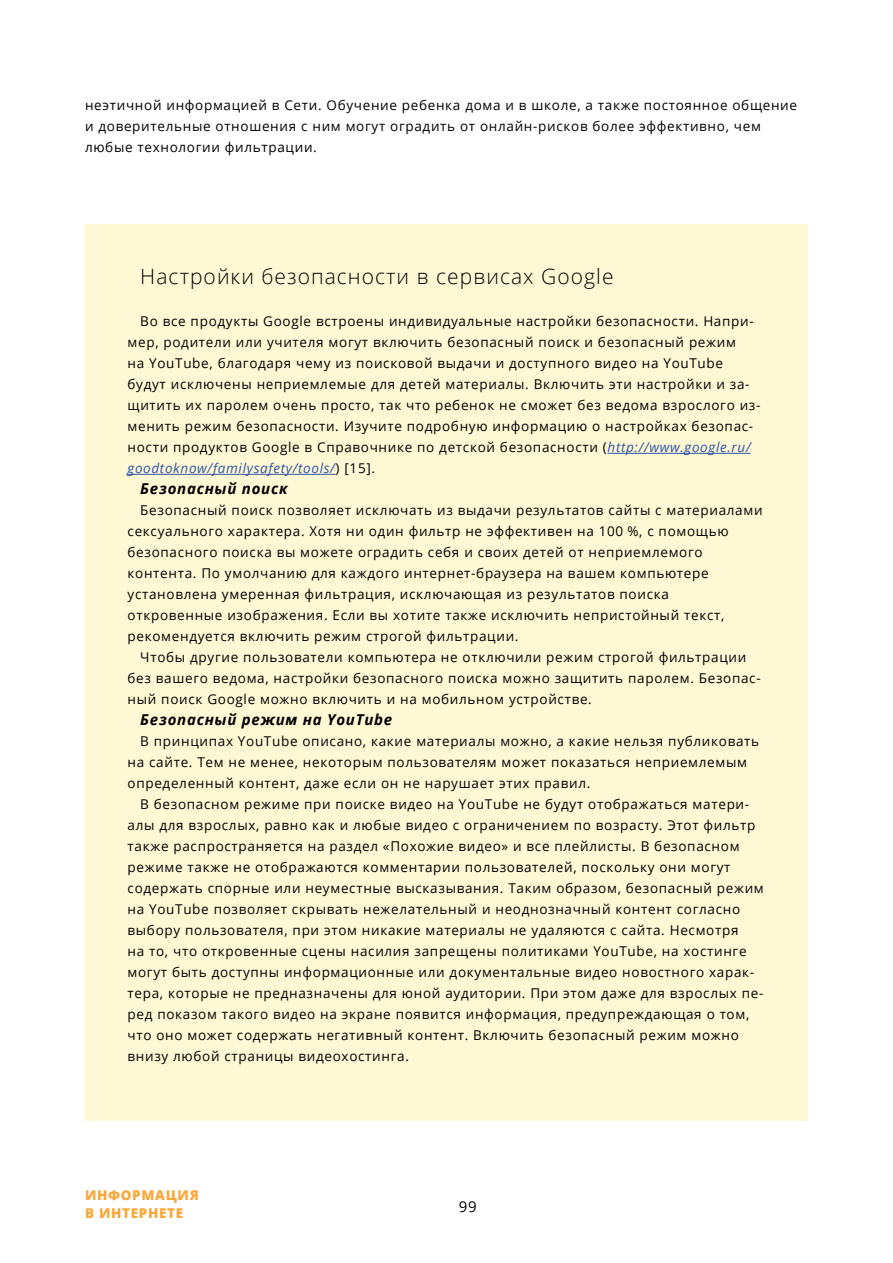
<style>
.page{position:relative;width:893px;height:1263px;background:#fff}
.page>*{position:absolute;margin:0;border:0;box-sizing:border-box;transform-origin:0 0}
.t1{font:300 21px "Open Sans";letter-spacing:.05em;color:#000}
.t2{font:italic 700 15px "Open Sans";letter-spacing:.05em;color:#000}
.t3{font:15px "Open Sans";color:#000}
.t4{font:13.5px/21px "Open Sans";letter-spacing:.05em;color:#000}
.t5{font:800 13.5px/18px "Open Sans";letter-spacing:.05em;color:#faa83b}
.s1{font-style:italic;color:#2f54a5}
</style>
<div class="page">
<div style="left:85px;top:224px;width:723px;height:896px;background:#fff8d4"></div>
<hr style="left:607px;top:453px;width:144px;height:1px;background:#2f54a5">
<hr style="left:128px;top:474px;width:208px;height:1px;background:#2f54a5">
<p class="t4" style="left:85px;top:95px;width:714px">неэтичной информацией в Сети. Обучение ребенка дома и в школе, а также постоянное общение и доверительные отношения с ним могут оградить от онлайн-рисков более эффективно, чем любые технологии фильтрации.</p>
<h1 class="t1" style="left:140px;top:262px;width:475px">Настройки безопасности в сервисах Google</h1>
<p class="t4" style="left:128px;top:311px;width:634px;text-indent:13px">Во все продукты Google встроены индивидуальные настройки безопасности. Напри&shy;мер, родители или учителя могут включить безопасный поиск и безопасный режим<br>на YouTube, благодаря чему из поисковой выдачи и доступного видео на YouTube будут исключены неприемлемые для детей материалы. Включить эти настройки и за&shy;щитить их паролем очень просто, так что ребенок не сможет без ведома взрослого из&shy;менить режим безопасности. Изучите подробную информацию о настройках безопас&shy;ности продуктов Google в Справочнике по детской безопасности (<span class="s1">http://www.google.ru/ goodtoknow/familysafety/tools/</span>) [15].</p>
<p class="t2" style="left:140px;top:478px;width:149px">Безопасный поиск</p>
<p class="t4" style="left:128px;top:500px;width:637px;text-indent:13px">Безопасный поиск позволяет исключать из выдачи результатов сайты с материалами сексуального характера. Хотя ни один фильтр не эффективен на 100 %, с помощью безопасного поиска вы можете оградить себя и своих детей от неприемлемого контента. По умолчанию для каждого интернет-браузера на вашем компьютере установлена умеренная фильтрация, исключающая из результатов поиска откровенные изображения. Если вы хотите также исключить непристойный текст, рекомендуется включить режим строгой фильтрации.</p>
<p class="t4" style="left:128px;top:647px;width:635px;text-indent:13px">Чтобы другие пользователи компьютера не отключили режим строгой фильтрации без вашего ведома, настройки безопасного поиска можно защитить паролем. Безопас&shy;ный поиск Google можно включить и на мобильном устройстве.</p>
<p class="t2" style="left:140px;top:709px;width:253px">Безопасный режим на YouTube</p>
<p class="t4" style="left:128px;top:731px;width:633px;text-indent:13px">В принципах YouTube описано, какие материалы можно, а какие нельзя публиковать на сайте. Тем не менее, некоторым пользователям может показаться неприемлемым определенный контент, даже если он не нарушает этих правил.</p>
<p class="t4" style="left:128px;top:794px;width:638px;text-indent:13px">В безопасном режиме при поиске видео на YouTube не будут отображаться матери&shy;алы для взрослых, равно как и любые видео с ограничением по возрасту. Этот фильтр также распространяется на раздел «Похожие видео» и все плейлисты. В безопасном режиме также не отображаются комментарии пользователей, поскольку они могут содержать спорные или неуместные высказывания. Таким образом, безопасный режим на YouTube позволяет скрывать нежелательный и неоднозначный контент согласно выбору пользователя, при этом никакие материалы не удаляются с сайта. Несмотря<br>на то, что откровенные сцены насилия запрещены политиками YouTube, на хостинге могут быть доступны информационные или документальные видео новостного харак&shy;тера, которые не предназначены для юной аудитории. При этом даже для взрослых пе&shy;ред показом такого видео на экране появится информация, предупреждающая о том, что оно может содержать негативный контент. Включить безопасный режим можно внизу любой страницы видеохостинга.</p>
<p class="t5" style="left:85px;top:1186px;width:115px">Информация в Интернете</p>
<p class="t3" style="left:459px;top:1196px;width:19px">99</p>
</div>
